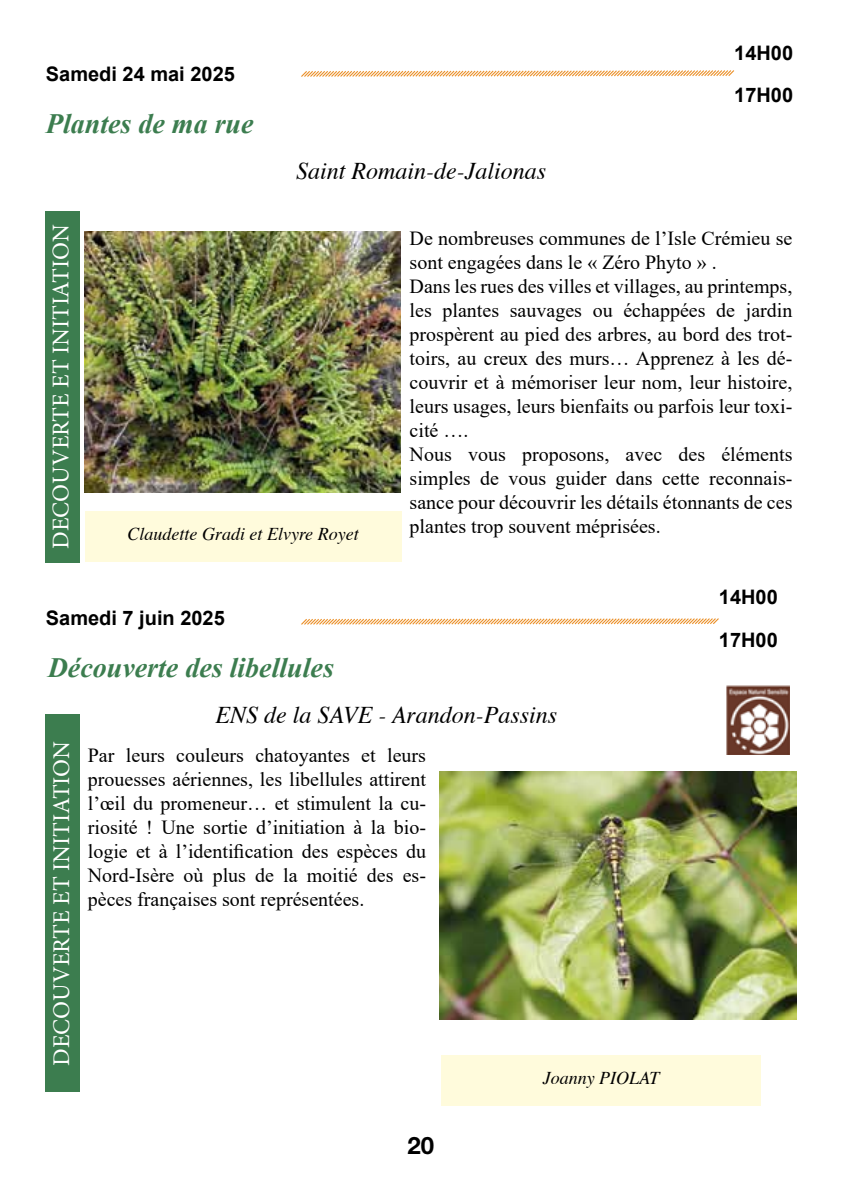
<style>
.page{position:relative;width:842px;height:1191px;background:#fff}
.page>*{position:absolute;margin:0;border:0;box-sizing:border-box;transform-origin:0 0}
.t1{font:italic 700 28px "Times New Roman";color:#3c7d4f}
.t2{font:italic 24px "Times";color:#000}
.t3{font:24px "Minion Pro";color:#fff}
.t4{font:700 24px "Helvetica Neue LT Std";color:#000}
.t5{font:20px/24px "Times New Roman";color:#000}
.t6{font:700 20px/42.2px "Arial";color:#000}
.t7{font:italic 18px "Times";color:#000}
</style>
<div class="page">
<img style="left:85px;top:231px;width:315px;height:261px">
<div style="left:85px;top:511px;width:316px;height:51px;background:#fffbdc"></div>
<svg style="left:301px;top:618px;width:418px;height:7px"></svg>
<div style="left:441px;top:1055px;width:320px;height:51px;background:#fffbdc"></div>
<img style="left:440px;top:771px;width:357px;height:248px">
<svg style="left:301px;top:70px;width:434px;height:7px"></svg>
<div style="left:45px;top:211px;width:34px;height:351px;background:#3c7d4f"></div>
<div style="left:46px;top:714px;width:34px;height:378px;background:#3c7d4f"></div>
<img style="left:727px;top:686px;width:62px;height:68px">
<p class="t6" style="left:46px;top:53px;width:190px">Samedi 24 mai 2025</p>
<h1 class="t1" style="left:46px;top:104px;width:209px">Plantes de ma rue</h1>
<p class="t2" style="left:296px;top:150px;width:251px">Saint Romain-de-Jalionas</p>
<p class="t6" style="left:734px;top:32px;width:60px">14H00<br>17H00</p>
<p class="t3" style="left:45px;top:549px;width:326px;rotate:-90deg">DECOUVERTE ET INITIATION</p>
<p class="t7" style="left:127px;top:518px;width:233px">Claudette Gradi et Elvyre Royet</p>
<p class="t6" style="left:46px;top:597px;width:180px">Samedi 7 juin 2025</p>
<h1 class="t1" style="left:48px;top:648px;width:288px">Découverte des libellules</h1>
<p class="t5" style="left:410px;top:226px;width:384px">De nombreuses communes de l’Isle Crémieu se sont engagées dans le « Zéro Phyto » .<br>Dans les rues des villes et villages, au printemps, les plantes sauvages ou échappées de jardin prospèrent au pied des arbres, au bord des trot&shy;toirs, au creux des murs… Apprenez à les dé&shy;couvrir et à mémoriser leur nom, leur histoire, leurs usages, leurs bienfaits ou parfois leur toxi&shy;cité ….<br>Nous vous proposons, avec des éléments simples de vous guider dans cette reconnais&shy;sance pour découvrir les détails étonnants de ces plantes trop souvent méprisées.</p>
<p class="t6" style="left:719px;top:576px;width:60px">14H00<br>17H00</p>
<p class="t3" style="left:45px;top:1065px;width:326px;rotate:-90deg">DECOUVERTE ET INITIATION</p>
<p class="t2" style="left:216px;top:694px;width:343px">ENS de la SAVE - Arandon-Passins</p>
<p class="t5" style="left:88px;top:743px;width:340px;text-align:justify">Par leurs couleurs chatoyantes et leurs prouesses aériennes, les libellules attirent l’œil du promeneur… et stimulent la cu&shy;riosité ! Une sortie d’initiation à la bio&shy;logie et à l’identification des espèces du Nord-Isère où plus de la moitié des es&shy;pèces françaises sont représentées.</p>
<p class="t7" style="left:543px;top:1062px;width:118px">Joanny PIOLAT</p>
<p class="t4" style="left:407px;top:1130px;width:28px">20</p>
</div>
